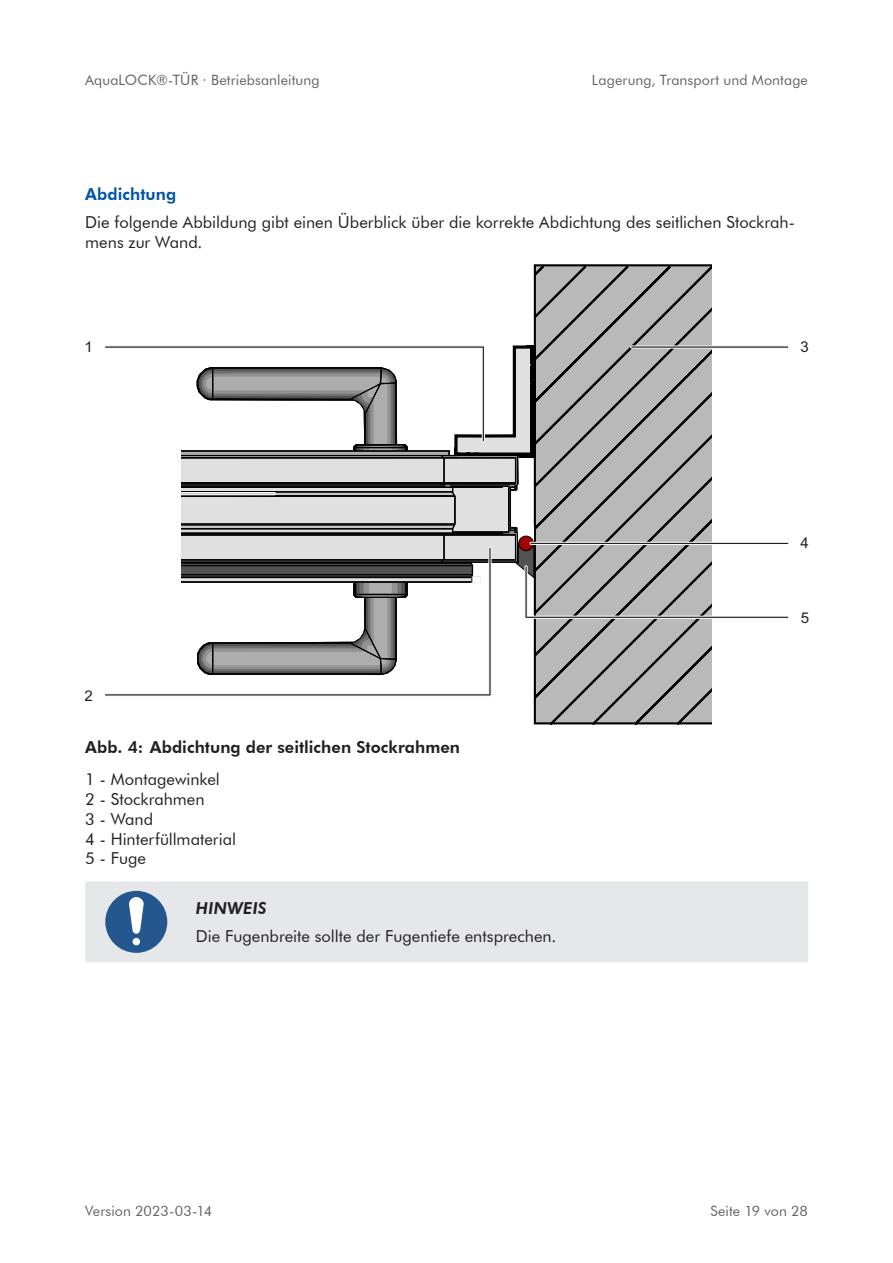
<style>
.page{position:relative;width:893px;height:1263px;background:#fff}
.page>*{position:absolute;margin:0;border:0;box-sizing:border-box;transform-origin:0 0}
.t1{font:16.5px/19.8px "Futura BT";color:#231f20}
.t2{font:800 16.5px "Futura BT";letter-spacing:.005em;color:#231f20}
.t3{font:800 16.5px "Futura BT";color:#0154a6}
.t4{font:italic 800 16.5px "Futura BT";letter-spacing:.015em;color:#231f20}
.t5{font:15px "Arial";color:#231f20}
.t6{font:14.7px "Arial";color:#231f20}
.t7{font:14.25px "Futura BT";letter-spacing:.01em;color:#636366}
</style>
<div class="page">
<svg style="left:533px;top:264px;width:179px;height:460px"></svg>
<svg style="left:181px;top:456px;width:337px;height:107px;fill:#e0e0e0"></svg>
<div style="left:518px;top:525px;width:16px;height:24px;background:#fff"></div>
<div style="left:519px;top:536px;width:14px;height:15px;background:#a50000;border-radius:50%"></div>
<div style="left:518px;top:536px;width:16px;height:15px;border:1px solid #000;border-radius:50%"></div>
<div style="left:100px;top:492px;width:176px;height:3px;border:1px solid #fff"></div>
<div style="left:100px;top:639px;width:117px;height:3px;border:1px solid #fff"></div>
<svg style="left:105px;top:345px;width:429px;height:111px"></svg>
<div style="left:630px;top:345px;width:159px;height:4px;border:1px solid #fff"></div>
<svg style="left:104px;top:546px;width:388px;height:150px"></svg>
<div style="left:472px;top:577px;width:8px;height:6px;background:#fff;border:1px solid #fff"></div>
<svg style="left:513px;top:542px;width:276px;height:77px"></svg>
<div style="left:85px;top:881px;width:723px;height:81px;background:#e6e7e9"></div>
<div style="left:105px;top:891px;width:62px;height:62px;background:#24578e;border-radius:50%"></div>
<div style="left:131px;top:936px;width:10px;height:11px;background:#fff;border-radius:50%"></div>
<div style="left:130px;top:935px;width:13px;height:13px;border:3px solid #24578e;border-radius:50%"></div>
<svg style="left:129px;top:897px;width:15px;height:37px"></svg>
<p class="t7" style="left:85px;top:71px;width:236px">AquaLOCK®-TÜR · Betriebsanleitung</p>
<p class="t7" style="left:592px;top:71px;width:218px">Lagerung, Transport und Montage</p>
<p class="t3" style="left:85px;top:187px;width:92px">Abdichtung</p>
<p class="t1" style="left:85px;top:214px;width:711px">Die folgende Abbildung gibt einen Überblick über die korrekte Abdichtung des seitlichen Stockrah&shy;mens zur Wand.</p>
<p class="t6" style="left:85px;top:338px;width:10px">1</p>
<p class="t5" style="left:800px;top:338px;width:10px">3</p>
<p class="t5" style="left:800px;top:534px;width:10px">4</p>
<p class="t6" style="left:85px;top:687px;width:10px">2</p>
<p class="t2" style="left:85px;top:740px;width:376px">Abb . 4: Abdichtung der seitlichen Stockrahmen</p>
<p class="t1" style="left:85px;top:771px;width:152px">1 - Montagewinkel<br>2 - Stockrahmen<br>3 - Wand<br>4 - Hinterfüllmaterial<br>5 - Fuge</p>
<p class="t4" style="left:196px;top:902px;width:72px">HINWEIS</p>
<p class="t1" style="left:196px;top:928px;width:362px">Die Fugenbreite sollte der Fugentiefe entsprechen.</p>
<p class="t6" style="left:801px;top:609px;width:10px">5</p>
<p class="t7" style="left:85px;top:1205px;width:129px">Version 2023-03-14</p>
<p class="t7" style="left:710px;top:1205px;width:99px">Seite 19 von 28</p>
</div>
